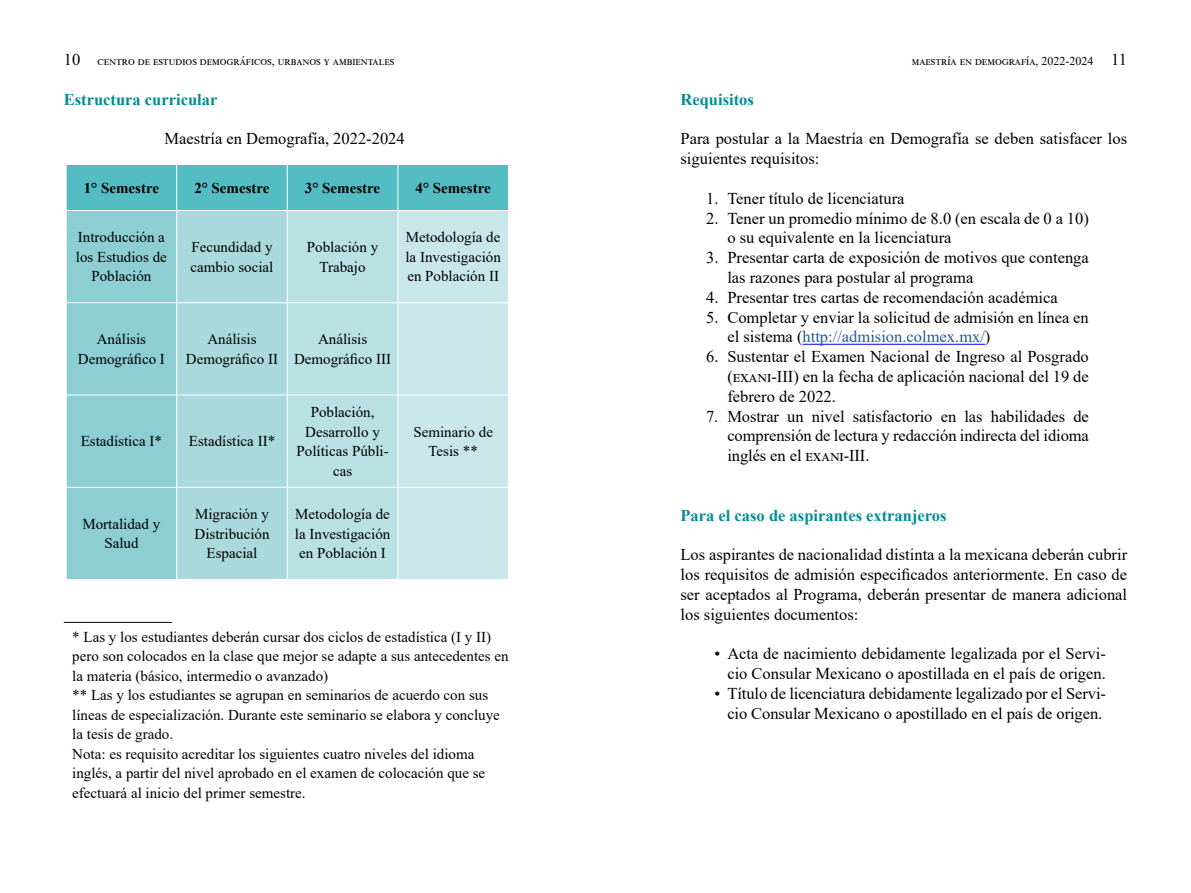
<style>
.page{position:relative;width:1191px;height:893px;background:#fff}
.page>*{position:absolute;margin:0;border:0;box-sizing:border-box;transform-origin:0 0}
.t1{font:16.5px/19.8px "Times New Roman";color:#000}
.t2{font:700 16.5px "Times New Roman";color:#008c97}
.t3{font:15px/19.5px "Times New Roman";color:#000;text-align:center}
.t4{font:700 15px "Times New Roman";color:#000}
.t5{font:12px "Times New Roman";color:#000}
.s1{font-size:16.5px}
.s2{color:#275b9b}
</style>
<div class="page">
<hr style="left:64px;top:622px;width:108px;height:1px;background:#000">
<svg style="left:67px;top:165px;width:441px;height:414px;background:#a4d8db"></svg>
<hr style="left:176px;top:165px;width:1px;height:45px;background:#fff">
<hr style="left:176px;top:211px;width:1px;height:92px;background:#fff">
<hr style="left:176px;top:303px;width:1px;height:92px;background:#fff">
<hr style="left:176px;top:395px;width:1px;height:92px;background:#fff">
<hr style="left:176px;top:487px;width:1px;height:92px;background:#fff">
<hr style="left:66px;top:302px;width:111px;height:1px;background:#fff">
<hr style="left:177px;top:302px;width:110px;height:1px;background:#fff">
<hr style="left:287px;top:302px;width:111px;height:1px;background:#fff">
<hr style="left:398px;top:302px;width:110px;height:1px;background:#fff">
<hr style="left:66px;top:210px;width:111px;height:1px;background:#fff">
<hr style="left:177px;top:210px;width:110px;height:1px;background:#fff">
<hr style="left:287px;top:210px;width:111px;height:1px;background:#fff">
<hr style="left:398px;top:210px;width:110px;height:1px;background:#fff">
<hr style="left:287px;top:165px;width:1px;height:45px;background:#fff">
<hr style="left:397px;top:165px;width:1px;height:45px;background:#fff">
<hr style="left:287px;top:211px;width:1px;height:92px;background:#fff">
<hr style="left:397px;top:211px;width:1px;height:92px;background:#fff">
<hr style="left:287px;top:303px;width:1px;height:92px;background:#fff">
<hr style="left:397px;top:303px;width:1px;height:92px;background:#fff">
<hr style="left:287px;top:395px;width:1px;height:92px;background:#fff">
<hr style="left:397px;top:395px;width:1px;height:92px;background:#fff">
<hr style="left:287px;top:487px;width:1px;height:92px;background:#fff">
<hr style="left:397px;top:487px;width:1px;height:92px;background:#fff">
<hr style="left:66px;top:395px;width:111px;height:1px;background:#fff">
<hr style="left:177px;top:395px;width:110px;height:1px;background:#fff">
<hr style="left:287px;top:395px;width:111px;height:1px;background:#fff">
<hr style="left:398px;top:395px;width:110px;height:1px;background:#fff">
<hr style="left:66px;top:487px;width:111px;height:1px;background:#fff">
<hr style="left:177px;top:487px;width:110px;height:1px;background:#fff">
<hr style="left:287px;top:487px;width:111px;height:1px;background:#fff">
<hr style="left:398px;top:487px;width:110px;height:1px;background:#fff">
<hr style="left:802px;top:344px;width:183px;height:1px;background:#00f">
<p class="t5" style="left:64px;top:52px;width:332px"><span class="s1">10</span> centro de estudios demográficos, urbanos y ambientales</p>
<p class="t5" style="left:911px;top:52px;width:217px">maestría en demografía, 2022-2024 <span class="s1">11</span></p>
<p class="t2" style="left:64px;top:87px;width:155px">Estructura curricular</p>
<p class="t1" style="left:165px;top:128px;width:242px">Maestría en Demografía, 2022-2024</p>
<p class="t2" style="left:680px;top:87px;width:75px">Requisitos</p>
<p class="t1" style="left:680px;top:128px;width:448px">Para postular a la Maestría en Demografía se deben satisfacer los siguientes requisitos:</p>
<p class="t1" style="left:706px;top:188px;width:200px">1. Tener título de licenciatura</p>
<p class="t1" style="left:727px;top:208px;width:363px;text-indent:-21px">2. Tener un promedio mínimo de 8.0 (en escala de 0 a 10) o su equivalente en la licenciatura</p>
<p class="t1" style="left:727px;top:247px;width:363px;text-indent:-21px">3. Presentar carta de exposición de motivos que contenga las razones para postular al programa</p>
<p class="t1" style="left:706px;top:287px;width:353px">4. Presentar tres cartas de recomendación académica</p>
<p class="t1" style="left:727px;top:307px;width:363px;text-indent:-21px">5. Completar y enviar la solicitud de admisión en línea en el sistema (<span class="s2">http://admision.colmex.mx/</span>)</p>
<p class="t1" style="left:727px;top:346px;width:363px;text-align:justify;text-indent:-21px">6. Sustentar el Examen Nacional de Ingreso al Posgrado (exani-III) en la fecha de aplicación nacional del 19 de febrero de 2022.</p>
<p class="t1" style="left:727px;top:406px;width:363px;text-align:justify;text-indent:-21px">7. Mostrar un nivel satisfactorio en las habilidades de comprensión de lectura y redacción indirecta del idioma inglés en el exani-III.</p>
<p class="t4" style="left:84px;top:177px;width:77px">1° Semestre</p>
<p class="t4" style="left:194px;top:177px;width:77px">2° Semestre</p>
<p class="t4" style="left:305px;top:177px;width:77px">3° Semestre</p>
<p class="t4" style="left:415px;top:177px;width:77px">4° Semestre</p>
<p class="t3" style="left:76px;top:227px;width:92px">Introducción a los Estudios de<br>Población</p>
<p class="t3" style="left:190px;top:237px;width:84px;text-align:left">Fecundidad y cambio social</p>
<p class="t3" style="left:307px;top:237px;width:73px">Población y<br>Trabajo</p>
<p class="t3" style="left:405px;top:227px;width:97px;text-align:justify">Metodología de la Investigación en Población II</p>
<p class="t3" style="left:78px;top:329px;width:89px">Análisis<br>Demográfico I</p>
<p class="t3" style="left:186px;top:329px;width:94px">Análisis<br>Demográfico II</p>
<p class="t3" style="left:294px;top:329px;width:99px">Análisis<br>Demográfico III</p>
<p class="t3" style="left:296px;top:402px;width:94px">Población,<br>Desarrollo y<br>Políticas Públi&shy;cas</p>
<p class="t3" style="left:413px;top:421px;width:81px">Seminario de<br>Tesis **</p>
<p class="t3" style="left:81px;top:431px;width:83px">Estadística I*</p>
<p class="t3" style="left:189px;top:431px;width:88px">Estadística II*</p>
<p class="t3" style="left:82px;top:514px;width:79px">Mortalidad y<br>Salud</p>
<p class="t3" style="left:194px;top:504px;width:76px">Migración y<br>Distribución<br>Espacial</p>
<p class="t3" style="left:295px;top:504px;width:97px;text-align:justify">Metodología de la Investigación en Población I</p>
<p class="t3" style="left:72px;top:627px;width:438px;text-align:left">* Las y los estudiantes deberán cursar dos ciclos de estadística (I y II) pero son colocados en la clase que mejor se adapte a sus antecedentes en la materia (básico, intermedio o avanzado)<br>** Las y los estudiantes se agrupan en seminarios de acuerdo con sus líneas de especialización. Durante este seminario se elabora y concluye la tesis de grado.<br>Nota: es requisito acreditar los siguientes cuatro niveles del idioma inglés, a partir del nivel aprobado en el examen de colocación que se efectuará al inicio del primer semestre.</p>
<p class="t2" style="left:680px;top:503px;width:267px">Para el caso de aspirantes extranjeros</p>
<p class="t1" style="left:680px;top:544px;width:448px;text-align:justify">Los aspirantes de nacionalidad distinta a la mexicana deberán cubrir los requisitos de admisión especificados anteriormente. En caso de ser aceptados al Programa, deberán presentar de manera adicional los siguientes documentos:</p>
<p class="t1" style="left:714px;top:643px;width:393px;text-align:right">• Acta de nacimiento debidamente legalizada por el Servi&shy;cio Consular Mexicano o apostillada en el país de origen.</p>
<p class="t1" style="left:714px;top:683px;width:393px;text-align:center">• Título de licenciatura debidamente legalizado por el Servi&shy;cio Consular Mexicano o apostillado en el país de origen.</p>
</div>
